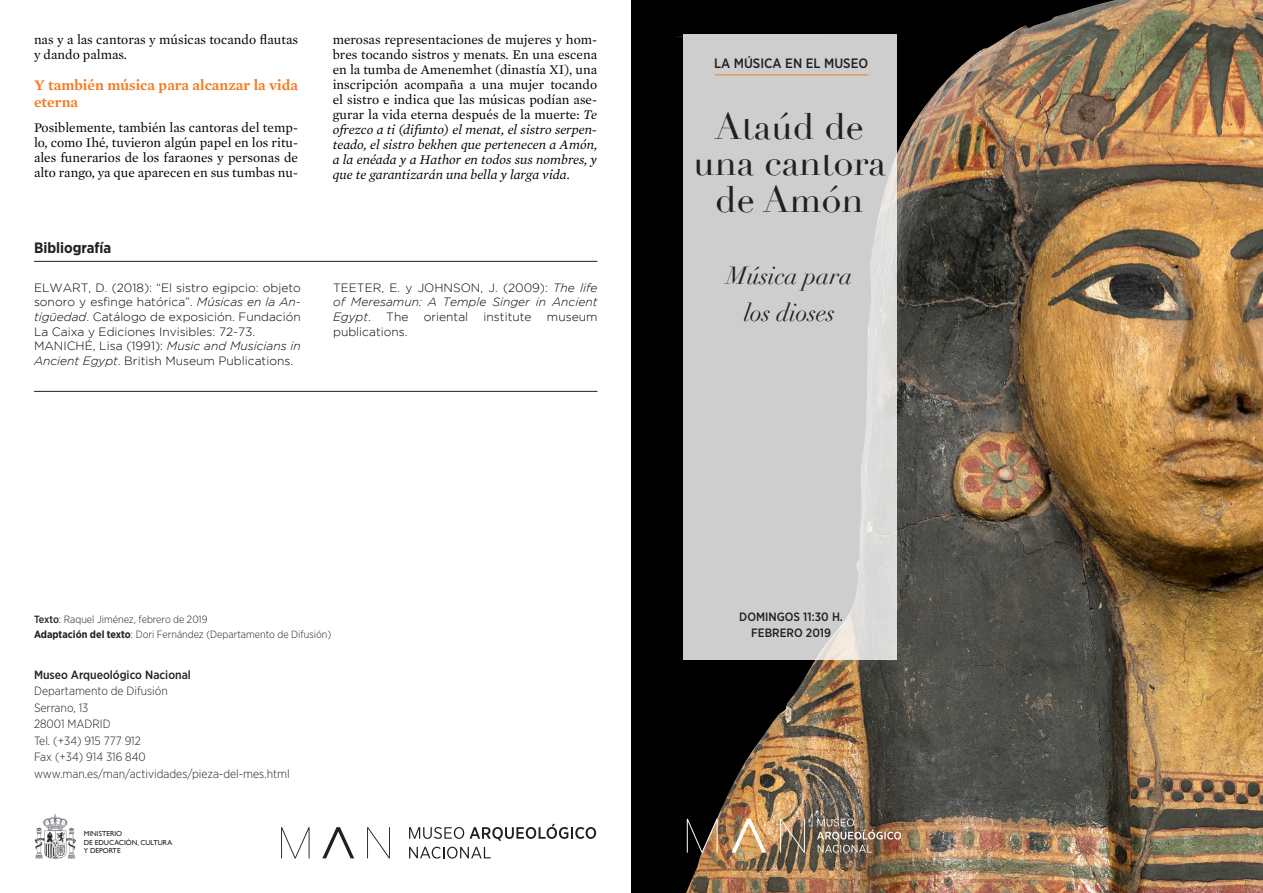
<style>
.page{position:relative;width:1263px;height:893px;background:#fff}
.page>*{position:absolute;margin:0;border:0;box-sizing:border-box;transform-origin:0 0}
.t1{font:36.3px/36.3px "Didot";color:#231f20;text-align:center}
.t2{font:italic 24.15px/36.3px "Didot";color:#231f20;text-align:center}
.Normal__Web{font:600 15px/16.5px "Mercury Text G1";color:#f47b21}
.t3{font:700 15px "Gotham Narrow";color:#231f20}
.t4{font:500 13.65px "Gotham Narrow";color:#231f20}
.Normal__Web-2{font:13.5px/15px "Mercury Text G1 Roman";color:#000;text-align:justify}
.t5{font:500 12.15px/16.6px "Gotham Narrow";color:#231f20;text-align:center}
.Normal__Web-3{font:300 12px/14.7px "Gotham";color:#000;text-align:justify}
.t6{font:300 12px "Gotham Narrow";color:#231f20}
.t7{font:italic 300 12px/14.7px "Gotham";color:#000;text-align:justify}
.t8{font:500 12px "Gotham Narrow";color:#231f20}
.TEXTO{font:300 10.5px "Gotham Narrow";color:#231f20}
.t9{font:7.2px "Gill Sans";color:#231f20}
.s1{font-style:italic}
.s2{font-family:"Mercury Text G1";font-style:italic}
.s3{font-style:normal}
.s4{font-weight:500}
.s5{font-weight:700}
</style>
<div class="page">
<svg style="left:281px;top:827px;width:28px;height:31px"></svg>
<svg style="left:322px;top:827px;width:32px;height:31px"></svg>
<svg style="left:367px;top:827px;width:23px;height:31px"></svg>
<svg style="left:409px;top:827px;width:55px;height:12px"></svg>
<svg style="left:409px;top:847px;width:82px;height:12px"></svg>
<svg style="left:470px;top:824px;width:126px;height:17px"></svg>
<hr style="left:34px;top:261px;width:563px;height:1px;background:#231f20">
<img style="left:34px;top:814px;width:42px;height:45px">
<hr style="left:34px;top:391px;width:563px;height:1px;background:#231f20">
<div style="left:631px;top:0;width:632px;height:893px;background:#010001"></div>
<img style="left:686px;top:0;width:577px;height:893px">
<hr style="left:677px;top:36px;width:148px;height:1px;background:#231f20">
<div style="left:683px;top:34px;width:214px;height:626px;background:linear-gradient(to right,#cbcbcb,#d5d5d4)"></div>
<img style="left:817px;top:818px;width:84px;height:35px">
<img style="left:687px;top:819px;width:118px;height:34px">
<hr style="left:715px;top:74px;width:153px;height:1px;background:#f47b21">
<p class="Normal__Web-2" style="left:34px;top:32px;width:266px">nas y a las cantoras y músicas tocando flautas y dando palmas.</p>
<p class="Normal__Web" style="left:34px;top:77px;width:266px">Y también música para alcanzar la vida eterna</p>
<p class="Normal__Web-2" style="left:34px;top:120px;width:266px">Posiblemente, también las cantoras del temp&shy;lo, como Ihé, tuvieron algún papel en los ritu&shy;ales funerarios de los faraones y personas de alto rango, ya que aparecen en sus tumbas nu-</p>
<p class="t3" style="left:34px;top:238px;width:79px">Bibliografía</p>
<p class="Normal__Web-3" style="left:34px;top:280px;width:268px">ELWART, D. (2018): “El sistro egipcio: objeto sonoro y esfinge hatórica”. <span class="s1">Músicas en la An&shy;tigüedad</span>. Catálogo de exposición. Fundación La Caixa y Ediciones Invisibles: 72-73.</p>
<p class="Normal__Web-3" style="left:34px;top:339px;width:268px">MANICHÉ, Lisa (1991): <span class="s1">Music and Musicians in<br>Ancient Egypt</span>. British Museum Publications.</p>
<p class="Normal__Web-2" style="left:333px;top:32px;width:266px">merosas representaciones de mujeres y hom&shy;bres tocando sistros y menats. En una escena en la tumba de Amenemhet (dinastía XI), una inscripción acompaña a una mujer tocando el sistro e indica que las músicas podían ase&shy;gurar la vida eterna después de la muerte: <span class="s2">Te ofrezco a ti (difunto) el menat, el sistro serpen&shy;teado, el sistro bekhen que pertenecen a Amón, a la enéada y a Hathor en todos sus nombres, y que te garantizarán una bella y larga vida.</span></p>
<p class="t7" style="left:333px;top:280px;width:266px"><span class="s3">TEETER, E. y JOHNSON, J. (2009):</span> The life of Meresamun: A Temple Singer in Ancient Egypt<span class="s3">.</span></p>
<p class="Normal__Web-3" style="left:386px;top:309px;width:24px">The</p>
<p class="Normal__Web-3" style="left:424px;top:309px;width:46px">oriental</p>
<p class="Normal__Web-3" style="left:484px;top:309px;width:50px">institute</p>
<p class="Normal__Web-3" style="left:547px;top:309px;width:52px">museum</p>
<p class="Normal__Web-3" style="left:333px;top:324px;width:76px">publications.</p>
<p class="t4" style="left:714px;top:54px;width:156px">LA MÚSICA EN EL MUSEO</p>
<p class="t1" style="left:693px;top:109px;width:194px">Ataúd de una cantora de Amón</p>
<p class="t2" style="left:727px;top:258px;width:127px">Música para los dioses</p>
<p class="TEXTO" style="left:34px;top:613px;width:175px"><span class="s4">Texto</span>: Raquel Jiménez, febrero de 2019</p>
<p class="TEXTO" style="left:34px;top:628px;width:299px"><span class="s5">Adaptación del texto</span>: Dori Fernández (Departamento de Difusión)</p>
<p class="t8" style="left:34px;top:667px;width:158px">Museo Arqueológico Nacional</p>
<p class="t6" style="left:34px;top:683px;width:135px">Departamento de Difusión</p>
<p class="t6" style="left:34px;top:700px;width:56px">Serrano, 13</p>
<p class="t6" style="left:34px;top:716px;width:78px">28001 MADRID</p>
<p class="t6" style="left:34px;top:733px;width:108px">Tel. (+34) 915 777 912</p>
<p class="t6" style="left:34px;top:749px;width:113px">Fax (+34) 914 316 840</p>
<p class="t6" style="left:34px;top:766px;width:257px">www.man.es/man/actividades/pieza-del-mes.html</p>
<p class="t9" style="left:84px;top:829px;width:40px">MINISTERIO</p>
<p class="t9" style="left:84px;top:838px;width:90px">DE EDUCACIÓN, CULTURA</p>
<p class="t9" style="left:84px;top:847px;width:38px">Y DEPORTE</p>
<p class="t5" style="left:739px;top:608px;width:105px">DOMINGOS 11:30 H.<br>FEBRERO 2019</p>
</div>
